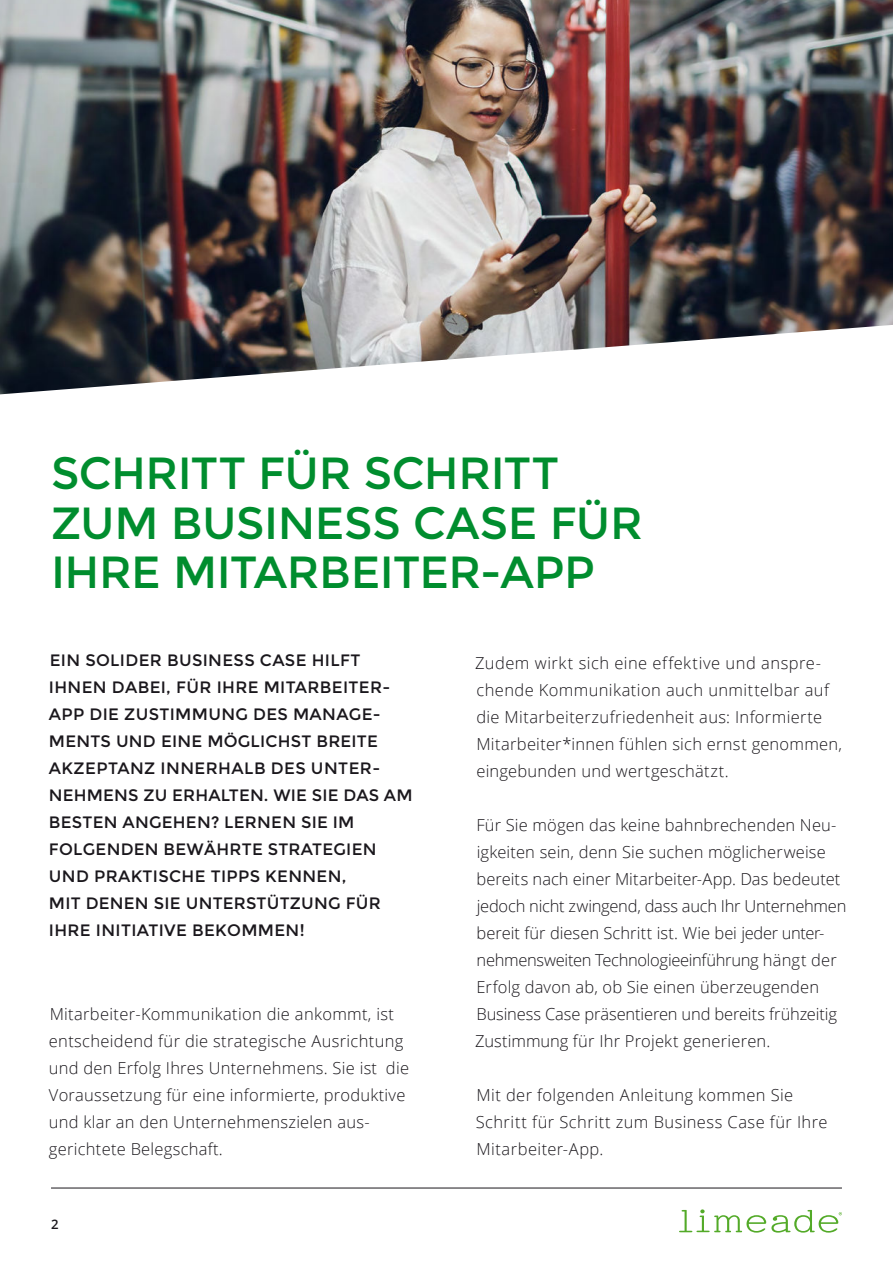
<style>
.page{position:relative;width:893px;height:1263px;background:#fff}
.page>*{position:absolute;margin:0;border:0;box-sizing:border-box;transform-origin:0 0}
.t1{font:45px/49.5px "Montserrat";letter-spacing:-.01em;color:#008d2e}
.t2{font:300 16.5px/27px "Open Sans";letter-spacing:.015em;color:#1a171c}
.t3{font:16.5px/27px "Montserrat";letter-spacing:.02em;color:#1a171c}
.t4{font:600 13.2px "Open Sans";color:#1a171c}
</style>
<div class="page">
<svg style="left:679px;top:1209px;width:163px;height:23px"></svg>
<hr style="left:51px;top:1188px;width:791px;height:1px;background:#1a171c">
<img style="left:0;top:0;width:893px;height:394px">
<h1 class="t1" style="left:51px;top:448px;width:593px">SCHRITT FÜR SCHRITT<br>ZUM BUSINESS CASE FÜR<br>IHRE MITARBEITER-APP</h1>
<p class="t3" style="left:49px;top:646px;width:365px">EIN SOLIDER BUSINESS CASE HILFT<br>IHNEN DABEI, FÜR IHRE MITARBEITER-<br>APP DIE ZUSTIMMUNG DES MANAGE-<br>MENTS UND EINE MÖGLICHST BREITE<br>AKZEPTANZ INNERHALB DES UNTER-<br>NEHMENS ZU ERHALTEN. WIE SIE DAS AM<br>BESTEN ANGEHEN? LERNEN SIE IM<br>FOLGENDEN BEWÄHRTE STRATEGIEN<br>UND PRAKTISCHE TIPPS KENNEN,<br>MIT DENEN SIE UNTERSTÜTZUNG FÜR<br>IHRE INITIATIVE BEKOMMEN!</p>
<p class="t2" style="left:49px;top:1002px;width:362px">Mitarbeiter-Kommunikation die ankommt, ist entscheidend für die strategische Ausrichtung und den Erfolg Ihres Unternehmens. Sie ist die Voraussetzung für eine informierte, produktive und klar an den Unternehmenszielen aus&shy;gerichtete Belegschaft.</p>
<p class="t4" style="left:51px;top:1219px;width:9px">2</p>
<p class="t2" style="left:475px;top:651px;width:369px">Zudem wirkt sich eine effektive und anspre&shy;chende Kommunikation auch unmittelbar auf die Mitarbeiterzufriedenheit aus: Informierte Mitarbeiter*innen fühlen sich ernst genommen, eingebunden und wertgeschätzt.</p>
<p class="t2" style="left:475px;top:813px;width:373px">Für Sie mögen das keine bahnbrechenden Neu&shy;igkeiten sein, denn Sie suchen möglicherweise bereits nach einer Mitarbeiter-App. Das bedeutet jedoch nicht zwingend, dass auch Ihr Unternehmen bereit für diesen Schritt ist. Wie bei jeder unter&shy;nehmensweiten Technologieeinführung hängt der Erfolg davon ab, ob Sie einen überzeugenden Business Case präsentieren und bereits frühzeitig Zustimmung für Ihr Projekt generieren.</p>
<p class="t2" style="left:476px;top:1083px;width:353px">Mit der folgenden Anleitung kommen Sie<br>Schritt für Schritt zum Business Case für Ihre<br>Mitarbeiter-App.</p>
</div>
